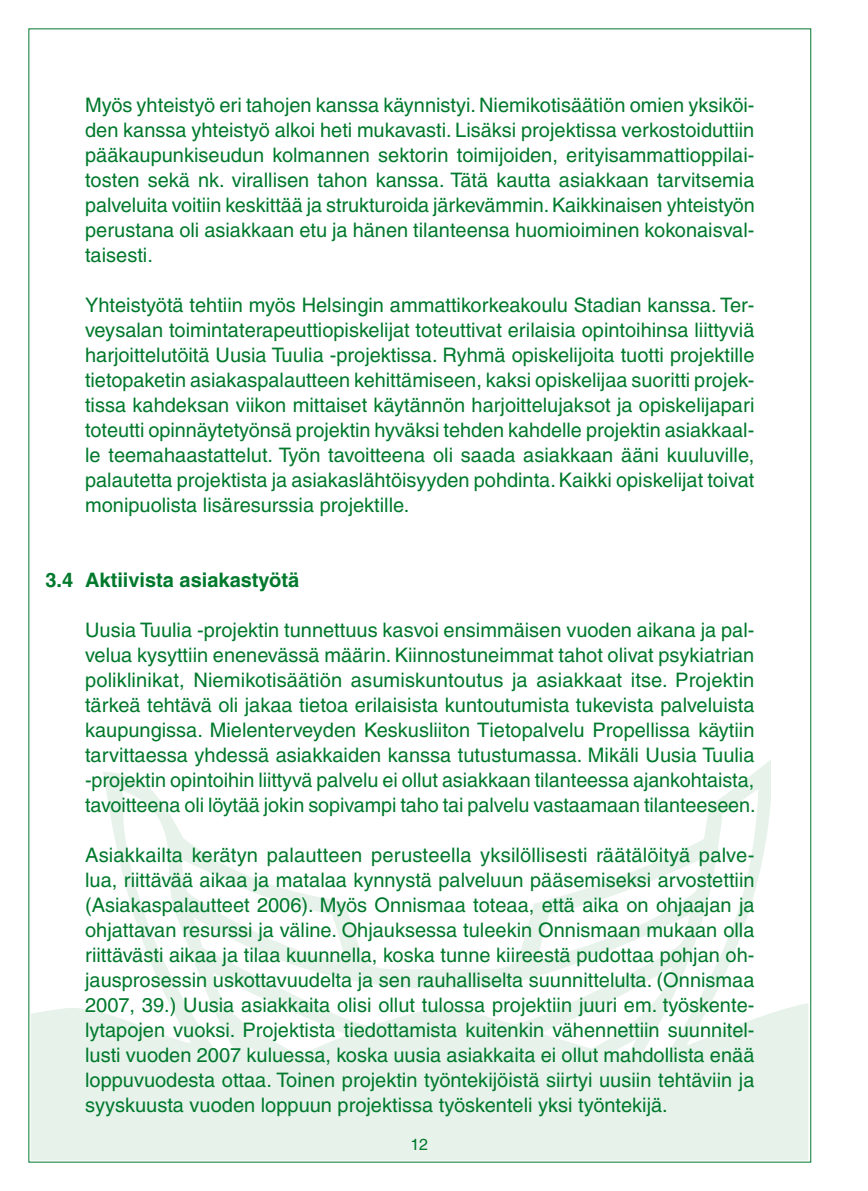
<style>
.page{position:relative;width:868px;height:1191px;background:#fff}
.page>*{position:absolute;margin:0;border:0;box-sizing:border-box;transform-origin:0 0}
.t1{font:20px/25px "Helvetica";color:#00792c;text-align:justify}
.t2{font:700 20px "Helvetica";color:#00792c}
.t3{font:16px "Helvetica";color:#00792c}
</style>
<div class="page">
<svg style="left:31px;top:760px;width:777px;height:400px;fill:#e6f2ea"></svg>
<svg style="left:347px;top:914px;width:189px;height:111px"></svg>
<svg style="left:536px;top:789px;width:222px;height:264px"></svg>
<svg style="left:122px;top:790px;width:225px;height:268px"></svg>
<p class="t1" style="left:85px;top:92px;width:671px">Myös yhteistyö eri tahojen kanssa käynnistyi. Niemikotisäätiön omien yksiköi&shy;den kanssa yhteistyö alkoi heti mukavasti. Lisäksi projektissa verkostoiduttiin pääkaupunkiseudun kolmannen sektorin toimijoiden, erityisammattioppilai&shy;tosten sekä nk. virallisen tahon kanssa. Tätä kautta asiakkaan tarvitsemia palveluita voitiin keskittää ja strukturoida järkevämmin. Kaikkinaisen yhteistyön perustana oli asiakkaan etu ja hänen tilanteensa huomioiminen kokonaisval&shy;taisesti.</p>
<p class="t1" style="left:85px;top:292px;width:670px">Yhteistyötä tehtiin myös Helsingin ammattikorkeakoulu Stadian kanssa. Ter&shy;veysalan toimintaterapeuttiopiskelijat toteuttivat erilaisia opintoihinsa liittyviä harjoittelutöitä Uusia Tuulia -projektissa. Ryhmä opiskelijoita tuotti projektille tietopaketin asiakaspalautteen kehittämiseen, kaksi opiskelijaa suoritti projek&shy;tissa kahdeksan viikon mittaiset käytännön harjoittelujaksot ja opiskelijapari toteutti opinnäytetyönsä projektin hyväksi tehden kahdelle projektin asiakkaal&shy;le teemahaastattelut. Työn tavoitteena oli saada asiakkaan ääni kuuluville, palautetta projektista ja asiakaslähtöisyyden pohdinta. Kaikki opiskelijat toivat monipuolista lisäresurssia projektille.</p>
<p class="t2" style="left:45px;top:568px;width:255px">3.4 Aktiivista asiakastyötä</p>
<p class="t1" style="left:85px;top:617px;width:672px">Uusia Tuulia -projektin tunnettuus kasvoi ensimmäisen vuoden aikana ja pal&shy;velua kysyttiin enenevässä määrin. Kiinnostuneimmat tahot olivat psykiatrian poliklinikat, Niemikotisäätiön asumiskuntoutus ja asiakkaat itse. Projektin tärkeä tehtävä oli jakaa tietoa erilaisista kuntoutumista tukevista palveluista kaupungissa. Mielenterveyden Keskusliiton Tietopalvelu Propellissa käytiin tarvittaessa yhdessä asiakkaiden kanssa tutustumassa. Mikäli Uusia Tuulia -projektin opintoihin liittyvä palvelu ei ollut asiakkaan tilanteessa ajankohtaista, tavoitteena oli löytää jokin sopivampi taho tai palvelu vastaamaan tilanteeseen.</p>
<p class="t1" style="left:85px;top:842px;width:671px">Asiakkailta kerätyn palautteen perusteella yksilöllisesti räätälöityä palve&shy;lua, riittävää aikaa ja matalaa kynnystä palveluun pääsemiseksi arvostettiin (Asiakaspalautteet 2006). Myös Onnismaa toteaa, että aika on ohjaajan ja ohjattavan resurssi ja väline. Ohjauksessa tuleekin Onnismaan mukaan olla riittävästi aikaa ja tilaa kuunnella, koska tunne kiireestä pudottaa pohjan oh&shy;jausprosessin uskottavuudelta ja sen rauhalliselta suunnittelulta. (Onnismaa 2007, 39.) Uusia asiakkaita olisi ollut tulossa projektiin juuri em. työskente&shy;lytapojen vuoksi. Projektista tiedottamista kuitenkin vähennettiin suunnitel&shy;lusti vuoden 2007 kuluessa, koska uusia asiakkaita ei ollut mahdollista enää loppuvuodesta ottaa. Toinen projektin työntekijöistä siirtyi uusiin tehtäviin ja syyskuusta vuoden loppuun projektissa työskenteli yksi työntekijä.</p>
<p class="t3" style="left:410px;top:1134px;width:19px">12</p>
</div>
